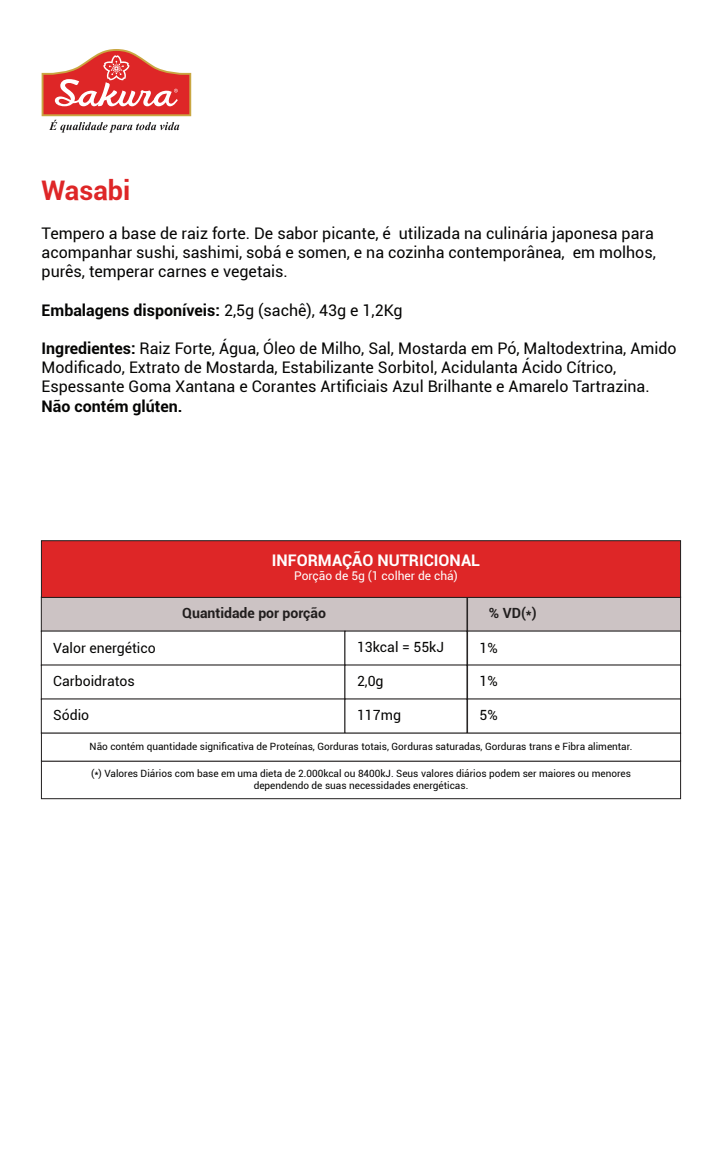
<style>
.page{position:relative;width:722px;height:1173px;background:#fff}
.page>*{position:absolute;margin:0;border:0;box-sizing:border-box;transform-origin:0 0}
.t1{font:700 27px "Roboto";color:#de2627}
.t2{font:16px/19.2px "Roboto";color:#050504}
.t3{font:700 16px "Roboto";color:#050504}
.t4{font:700 16px "Roboto";color:#fff}
.t5{font:14.1px "Roboto";color:#050504}
.t6{font:700 14.1px "Roboto";color:#211e1e}
.t7{font:12px "Roboto";color:#fff}
.t8{font:10px/12px "Roboto";color:#050504;text-align:center}
.s1{font-weight:400}
.s2{font-weight:700}
</style>
<div class="page">
<svg style="left:42px;top:49px;width:149px;height:84px"></svg>
<div style="left:41px;top:597px;width:426px;height:35px;background:#ccc3c4"></div>
<div style="left:467px;top:597px;width:214px;height:35px;background:#ccc3c4"></div>
<div style="left:41px;top:540px;width:640px;height:58px;background:#de2627;border:1px solid #211e1e"></div>
<div style="left:41px;top:761px;width:640px;height:38px;background:#fff;border:1px solid #211e1e"></div>
<div style="left:41px;top:631px;width:304px;height:35px;background:#fff"></div>
<div style="left:345px;top:631px;width:122px;height:35px;background:#fff"></div>
<div style="left:467px;top:631px;width:214px;height:35px;background:#fff"></div>
<div style="left:41px;top:733px;width:640px;height:29px;background:#fff;border:1px solid #211e1e"></div>
<h1 class="t1" style="left:42px;top:172px;width:90px">Wasabi</h1>
<p class="t2" style="left:42px;top:223px;width:616px">Tempero a base de raiz forte. De sabor picante, é utilizada na culinária japonesa para acompanhar sushi, sashimi, sobá e somen, e na cozinha contemporânea, em molhos, purês, temperar carnes e vegetais.</p>
<p class="t3" style="left:42px;top:299px;width:363px">Embalagens disponíveis: <span class="s1">2,5g (sachê), 43g e 1,2Kg</span></p>
<p class="t2" style="left:42px;top:338px;width:637px"><span class="s2">Ingredientes:</span> Raiz Forte, Água, Óleo de Milho, Sal, Mostarda em Pó, Maltodextrina, Amido<br>Modificado, Extrato de Mostarda, Estabilizante Sorbitol, Acidulanta Ácido Cítrico,<br>Espessante Goma Xantana e Corantes Artificiais Azul Brilhante e Amarelo Tartrazina.</p>
<p class="t3" style="left:42px;top:395px;width:142px">Não contém glúten.</p>
<p class="t5" style="left:53px;top:638px;width:104px">Valor energético</p>
<p class="t4" style="left:272px;top:549px;width:210px">INFORMAÇÃO NUTRICIONAL</p>
<p class="t7" style="left:294px;top:568px;width:165px">Porção de 5g (1 colher de chá)</p>
<p class="t6" style="left:182px;top:603px;width:145px">Quantidade por porção</p>
<p class="t6" style="left:489px;top:603px;width:49px">% VD(*)</p>
<p class="t5" style="left:357px;top:637px;width:89px">13kcal = 55kJ</p>
<p class="t5" style="left:479px;top:638px;width:20px">1%</p>
<p class="t5" style="left:53px;top:671px;width:83px">Carboidratos</p>
<p class="t5" style="left:479px;top:671px;width:20px">1%</p>
<p class="t5" style="left:357px;top:671px;width:28px">2,0g</p>
<p class="t5" style="left:53px;top:705px;width:38px">Sódio</p>
<p class="t5" style="left:357px;top:705px;width:45px">117mg</p>
<p class="t5" style="left:479px;top:705px;width:20px">5%</p>
<p class="t8" style="left:90px;top:740px;width:544px">Não contém quantidade significativa de Proteínas, Gorduras totais, Gorduras saturadas, Gorduras trans e Fibra alimentar.</p>
<p class="t8" style="left:91px;top:767px;width:541px">(*) Valores Diários com base em uma dieta de 2.000kcal ou 8400kJ. Seus valores diários podem ser maiores ou menores dependendo de suas necessidades energéticas.</p>
</div>
